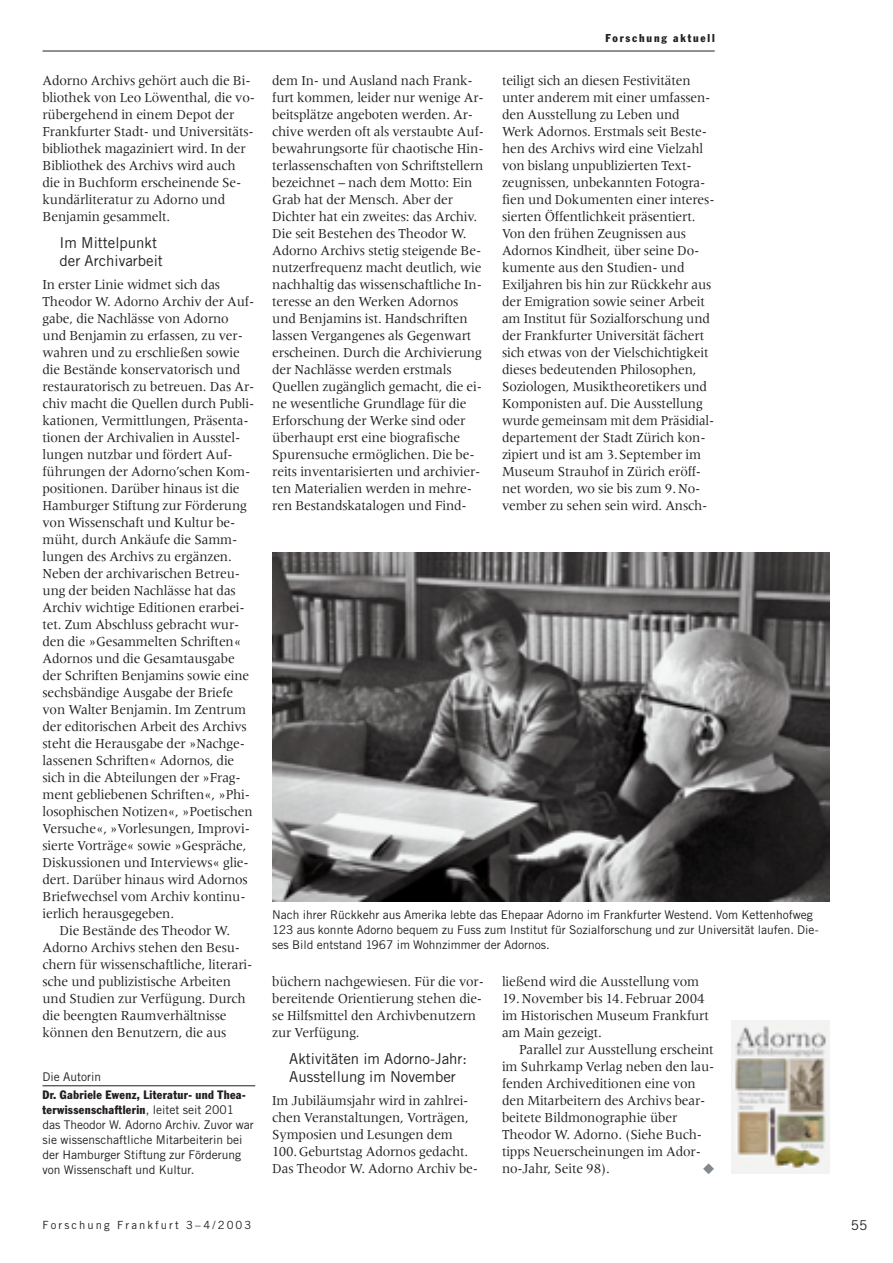
<style>
.page{position:relative;width:893px;height:1263px;background:#fff}
.page>*{position:absolute;margin:0;border:0;box-sizing:border-box;transform-origin:0 0}
.t1{font:15px/18px "Trade Gothic";color:#231f20}
.t2{font:14.25px/17px "Meridien";letter-spacing:-.01em;color:#231f20;scale:.95 1}
.t3{font:13.5px "Trade Gothic";color:#231f20}
.t4{font:12px/14.9px "Trade Gothic";color:#231f20}
.t5{font:condensed 12px/14.9px "Franklin Gothic";letter-spacing:.025em;color:#231f20}
.t6{font:11.25px "Trade Gothic";letter-spacing:.185em;color:#231f20}
.t7{font:condensed 11.25px "Franklin Gothic";letter-spacing:.16em;color:#231f20}
.s1{font-family:"Trade Gothic";font-stretch:normal}
</style>
<div class="page">
<hr style="left:43px;top:51px;width:671px;height:1px;background:#231f20">
<img style="left:731px;top:1020px;width:98px;height:154px">
<img style="left:272px;top:553px;width:557px;height:348px">
<hr style="left:43px;top:1085px;width:212px;height:1px;background:#231f20">
<p class="t2" style="left:43px;top:73px;width:225px">Adorno Archivs gehört auch die Bi&shy;bliothek von Leo Löwenthal, die vo&shy;rübergehend in einem Depot der<br>Frankfurter Stadt- und Universitäts&shy;bibliothek magaziniert wird. In der<br>Bibliothek des Archivs wird auch die in Buchform erscheinende Se&shy;kundärliteratur zu Adorno und<br>Benjamin gesammelt.</p>
<p class="t1" style="left:60px;top:235px;width:105px">Im Mittelpunkt der Archivarbeit</p>
<p class="t2" style="left:43px;top:277px;width:188px">In erster Linie widmet sich das</p>
<p class="t2" style="left:43px;top:294px;width:224px">Theodor W. Adorno Archiv der Auf-</p>
<p class="t2" style="left:43px;top:311px;width:197px">gabe, die Nachlässe von Adorno</p>
<p class="t2" style="left:43px;top:328px;width:212px">und Benjamin zu erfassen, zu ver-</p>
<p class="t2" style="left:43px;top:345px;width:209px">wahren und zu erschließen sowie</p>
<p class="t2" style="left:43px;top:362px;width:210px">die Bestände konservatorisch und</p>
<p class="t2" style="left:43px;top:379px;width:224px">restauratorisch zu betreuen. Das Ar-</p>
<p class="t2" style="left:43px;top:396px;width:224px">chiv macht die Quellen durch Publi-</p>
<p class="t2" style="left:43px;top:413px;width:218px">kationen, Vermittlungen, Präsenta-</p>
<p class="t2" style="left:43px;top:430px;width:210px">tionen der Archivalien in Ausstel-</p>
<p class="t2" style="left:43px;top:447px;width:202px">lungen nutzbar und fördert Auf-</p>
<p class="t2" style="left:43px;top:464px;width:220px">führungen der Adorno’schen Kom-</p>
<p class="t2" style="left:43px;top:481px;width:209px">positionen. Darüber hinaus ist die</p>
<p class="t2" style="left:43px;top:498px;width:217px">Hamburger Stiftung zur Förderung</p>
<p class="t2" style="left:43px;top:515px;width:204px">von Wissenschaft und Kultur be-</p>
<p class="t2" style="left:43px;top:532px;width:207px">müht, durch Ankäufe die Samm-</p>
<p class="t2" style="left:43px;top:549px;width:201px">lungen des Archivs zu ergänzen.</p>
<p class="t2" style="left:43px;top:566px;width:209px">Neben der archivarischen Betreu-</p>
<p class="t2" style="left:43px;top:583px;width:205px">ung der beiden Nachlässe hat das</p>
<p class="t2" style="left:43px;top:600px;width:214px">Archiv wichtige Editionen erarbei-</p>
<p class="t2" style="left:43px;top:617px;width:209px">tet. Zum Abschluss gebracht wur-</p>
<p class="t2" style="left:43px;top:634px;width:211px">den die »Gesammelten Schriften«</p>
<p class="t2" style="left:43px;top:651px;width:204px">Adornos und die Gesamtausgabe</p>
<p class="t2" style="left:43px;top:668px;width:219px">der Schriften Benjamins sowie eine</p>
<p class="t2" style="left:43px;top:685px;width:202px">sechsbändige Ausgabe der Briefe</p>
<p class="t2" style="left:43px;top:702px;width:216px">von Walter Benjamin. Im Zentrum</p>
<p class="t2" style="left:43px;top:719px;width:216px">der editorischen Arbeit des Archivs</p>
<p class="t2" style="left:43px;top:736px;width:215px">steht die Herausgabe der »Nachge-</p>
<p class="t2" style="left:43px;top:753px;width:203px">lassenen Schriften« Adornos, die</p>
<p class="t2" style="left:43px;top:770px;width:210px">sich in die Abteilungen der »Frag-</p>
<p class="t2" style="left:43px;top:787px;width:220px">ment gebliebenen Schriften«, »Phi-</p>
<p class="t2" style="left:43px;top:804px;width:223px">losophischen Notizen«, »Poetischen</p>
<p class="t2" style="left:43px;top:821px;width:220px">Versuche«, »Vorlesungen, Improvi-</p>
<p class="t2" style="left:43px;top:838px;width:216px">sierte Vorträge« sowie »Gespräche,</p>
<p class="t2" style="left:43px;top:855px;width:219px">Diskussionen und Interviews« glie-</p>
<p class="t2" style="left:43px;top:872px;width:218px">dert. Darüber hinaus wird Adornos</p>
<p class="t2" style="left:43px;top:889px;width:215px">Briefwechsel vom Archiv kontinu-</p>
<p class="t2" style="left:43px;top:906px;width:140px">ierlich herausgegeben.</p>
<p class="t2" style="left:60px;top:923px;width:181px">Die Bestände des Theodor W.</p>
<p class="t2" style="left:43px;top:940px;width:209px">Adorno Archivs stehen den Besu-</p>
<p class="t2" style="left:43px;top:957px;width:222px">chern für wissenschaftliche, literari-</p>
<p class="t2" style="left:43px;top:974px;width:200px">sche und publizistische Arbeiten</p>
<p class="t2" style="left:43px;top:991px;width:215px">und Studien zur Verfügung. Durch</p>
<p class="t2" style="left:43px;top:1008px;width:195px">die beengten Raumverhältnisse</p>
<p class="t2" style="left:43px;top:1026px;width:195px">können den Benutzern, die aus</p>
<p class="t4" style="left:43px;top:1071px;width:60px">Die Autorin</p>
<p class="t5" style="left:43px;top:1089px;width:204px">Dr. Gabriele Ewenz, Literatur- und Thea&shy;terwissenschaftlerin<span class="s1">, leitet seit 2001</span></p>
<p class="t4" style="left:43px;top:1118px;width:213px">das Theodor W. Adorno Archiv. Zuvor war sie wissenschaftliche Mitarbeiterin bei der Hamburger Stiftung zur Förderung von Wissenschaft und Kultur.</p>
<p class="t2" style="left:272px;top:73px;width:224px">dem In- und Ausland nach Frank&shy;furt kommen, leider nur wenige Ar&shy;beitsplätze angeboten werden. Ar&shy;chive werden oft als verstaubte Auf&shy;bewahrungsorte für chaotische Hin&shy;terlassenschaften von Schriftstellern bezeichnet – nach dem Motto: Ein Grab hat der Mensch. Aber der Dichter hat ein zweites: das Archiv.<br>Die seit Bestehen des Theodor W.<br>Adorno Archivs stetig steigende Be&shy;nutzerfrequenz macht deutlich, wie nachhaltig das wissenschaftliche In&shy;teresse an den Werken Adornos und Benjamins ist. Handschriften lassen Vergangenes als Gegenwart erscheinen. Durch die Archivierung der Nachlässe werden erstmals Quellen zugänglich gemacht, die ei&shy;ne wesentliche Grundlage für die Erforschung der Werke sind oder überhaupt erst eine biografische Spurensuche ermöglichen. Die be&shy;reits inventarisierten und archivier&shy;ten Materialien werden in mehre&shy;ren Bestandskatalogen und Find-</p>
<p class="t7" style="left:605px;top:34px;width:111px">Forschung aktuell</p>
<p class="t2" style="left:502px;top:73px;width:225px">teiligt sich an diesen Festivitäten unter anderem mit einer umfassen&shy;den Ausstellung zu Leben und Werk Adornos. Erstmals seit Beste&shy;hen des Archivs wird eine Vielzahl von bislang unpublizierten Text&shy;zeugnissen, unbekannten Fotogra&shy;fien und Dokumenten einer interes&shy;sierten Öffentlichkeit präsentiert.<br>Von den frühen Zeugnissen aus Adornos Kindheit, über seine Do&shy;kumente aus den Studien- und Exiljahren bis hin zur Rückkehr aus der Emigration sowie seiner Arbeit am Institut für Sozialforschung und der Frankfurter Universität fächert sich etwas von der Vielschichtigkeit dieses bedeutenden Philosophen, Soziologen, Musiktheoretikers und Komponisten auf. Die Ausstellung wurde gemeinsam mit dem Präsidial&shy;departement der Stadt Zürich kon&shy;zipiert und ist am 3.September im Museum Strauhof in Zürich eröff&shy;net worden, wo sie bis zum 9. No&shy;vember zu sehen sein wird. Ansch-</p>
<p class="t4" style="left:272px;top:908px;width:548px">Nach ihrer Rückkehr aus Amerika lebte das Ehepaar Adorno im Frankfurter Westend. Vom Kettenhofweg<br>123 aus konnte Adorno bequem zu Fuss zum Institut für Sozialforschung und zur Universität laufen. Die&shy;ses Bild entstand 1967 im Wohnzimmer der Adornos.</p>
<p class="t2" style="left:272px;top:974px;width:224px">büchern nachgewiesen. Für die vor&shy;bereitende Orientierung stehen die&shy;se Hilfsmittel den Archivbenutzern zur Verfügung.</p>
<p class="t1" style="left:289px;top:1051px;width:179px">Aktivitäten im Adorno-Jahr:<br>Ausstellung im November</p>
<p class="t2" style="left:272px;top:1094px;width:218px">Im Jubiläumsjahr wird in zahlrei&shy;chen Veranstaltungen, Vorträgen,<br>Symposien und Lesungen dem<br>100.Geburtstag Adornos gedacht.<br>Das Theodor W. Adorno Archiv be-</p>
<p class="t2" style="left:502px;top:974px;width:209px">ließend wird die Ausstellung vom</p>
<p class="t2" style="left:502px;top:991px;width:219px">19. November bis 14. Februar 2004 im Historischen Museum Frankfurt am Main gezeigt.</p>
<p class="t2" style="left:502px;top:1042px;width:225px;text-indent:17px">Parallel zur Ausstellung erscheint im Suhrkamp Verlag neben den lau&shy;fenden Archiveditionen eine von den Mitarbeitern des Archivs bear&shy;beitete Bildmonographie über<br>Theodor W. Adorno. (Siehe Buch&shy;tipps Neuerscheinungen im Ador&shy;no-Jahr, Seite 98).</p>
<p class="t6" style="left:43px;top:1221px;width:210px">Forschung Frankfurt 3–4/2003</p>
<p class="t3" style="left:850px;top:1220px;width:18px">55</p>
</div>
